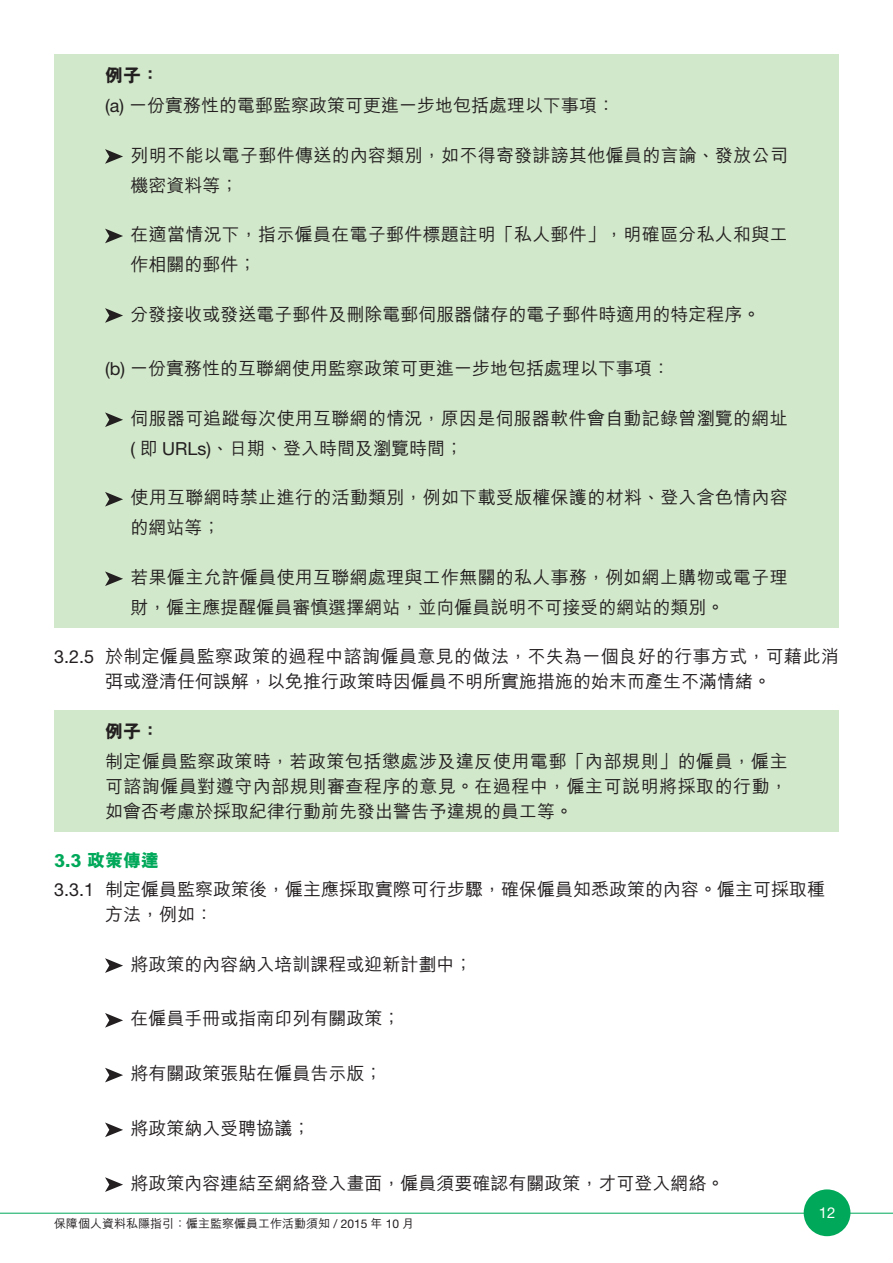
<style>
.page{position:relative;width:893px;height:1263px;background:#fff}
.page>*{position:absolute;margin:0;border:0;box-sizing:border-box;transform-origin:0 0}
.t1{font:500 18px/30px "M Hei HK";color:#231f20}
.t2{font:500 18px/24.8px "M Hei HK";letter-spacing:.02em;color:#231f20}
.t3{font:800 18px "M Hei HK";color:#00a859}
.t4{font:800 18px "M Hei HK";color:#231f20}
.t5{font:15px "Helvetica Neue";color:#fff}
.t6{font:500 12px "M Hei HK";color:#231f20}
.s1{font-family:"Helvetica Neue";font-weight:400}
</style>
<div class="page">
<hr style="left:0;top:1213px;width:893px;height:1px;background:#00a859">
<div style="left:804px;top:1189px;width:46px;height:47px;background:#00a859;border-radius:50%"></div>
<div style="left:54px;top:54px;width:785px;height:574px;background:#d2e8ca"></div>
<div style="left:54px;top:710px;width:785px;height:122px;background:#d2e8ca"></div>
<svg style="left:105px;top:149px;width:18px;height:15px"></svg>
<svg style="left:105px;top:229px;width:18px;height:14px"></svg>
<svg style="left:105px;top:308px;width:18px;height:15px"></svg>
<svg style="left:105px;top:412px;width:18px;height:15px"></svg>
<svg style="left:105px;top:492px;width:18px;height:15px"></svg>
<svg style="left:105px;top:571px;width:18px;height:15px"></svg>
<svg style="left:105px;top:958px;width:18px;height:15px"></svg>
<svg style="left:105px;top:1013px;width:18px;height:15px"></svg>
<svg style="left:105px;top:1068px;width:18px;height:14px"></svg>
<svg style="left:105px;top:1122px;width:18px;height:15px"></svg>
<svg style="left:105px;top:1177px;width:18px;height:15px"></svg>
<p class="t4" style="left:105px;top:66px;width:55px">例子：</p>
<p class="t1" style="left:105px;top:89px;width:511px"><span class="s1">(a)</span> 一份實務性的電郵監察政策可更進一步地包括處理以下事項：</p>
<p class="t1" style="left:131px;top:138px;width:659px">列明不能以電子郵件傳送的內容類別，如不得寄發誹謗其他僱員的言論、發放公司機密資料等；</p>
<p class="t1" style="left:131px;top:218px;width:659px">在適當情況下，指示僱員在電子郵件標題註明「私人郵件」，明確區分私人和與工作相關的郵件；</p>
<p class="t1" style="left:131px;top:297px;width:631px">分發接收或發送電子郵件及刪除電郵伺服器儲存的電子郵件時適用的特定程序。</p>
<p class="t1" style="left:105px;top:352px;width:567px"><span class="s1">(b)</span> 一份實務性的互聯網使用監察政策可更進一步地包括處理以下事項：</p>
<p class="t1" style="left:131px;top:402px;width:659px">伺服器可追蹤每次使用互聯網的情況，原因是伺服器軟件會自動記錄曾瀏覽的網址<span class="s1">(</span> 即 <span class="s1">URLs)</span>、日期、登入時間及瀏覽時間；</p>
<p class="t1" style="left:131px;top:481px;width:659px">使用互聯網時禁止進行的活動類別，例如下載受版權保護的材料、登入含色情內容的網站等；</p>
<p class="t1" style="left:131px;top:561px;width:659px">若果僱主允許僱員使用互聯網處理與工作無關的私人事務，例如網上購物或電子理財，僱主應提醒僱員審慎選擇網站，並向僱員說明不可接受的網站的類別。</p>
<p class="t2" style="left:105px;top:643px;width:735px;text-indent:-51px"><span class="s1">3.2.5</span> 於制定僱員監察政策的過程中諮詢僱員意見的做法，不失為一個良好的行事方式，可藉此消弭或澄清任何誤解，以免推行政策時因僱員不明所實施措施的始末而產生不滿情緒。</p>
<p class="t4" style="left:105px;top:723px;width:55px">例子：</p>
<p class="t1" style="left:105px;top:748px;width:684px;line-height:24.8px;text-align:justify">制定僱員監察政策時，若政策包括懲處涉及違反使用電郵「內部規則」的僱員，僱主可諮詢僱員對遵守內部規則審查程序的意見。在過程中，僱主可說明將採取的行動，如會否考慮於採取紀律行動前先發出警告予違規的員工等。</p>
<p class="t3" style="left:54px;top:852px;width:107px">3.3 政策傳達</p>
<p class="t1" style="left:105px;top:876px;width:721px;line-height:24.8px;text-indent:-51px"><span class="s1">3.3.1</span> 制定僱員監察政策後，僱主應採取實際可行步驟，確保僱員知悉政策的內容。僱主可採取種方法，例如：</p>
<p class="t1" style="left:131px;top:947px;width:343px">將政策的內容納入培訓課程或迎新計劃中；</p>
<p class="t1" style="left:131px;top:1002px;width:271px">在僱員手冊或指南印列有關政策；</p>
<p class="t1" style="left:131px;top:1057px;width:253px">將有關政策張貼在僱員告示版；</p>
<p class="t1" style="left:131px;top:1112px;width:181px">將政策納入受聘協議；</p>
<p class="t1" style="left:131px;top:1166px;width:595px">將政策內容連結至網絡登入畫面，僱員須要確認有關政策，才可登入網絡。</p>
<p class="t6" style="left:54px;top:1215px;width:362px">保障個人資料私隱指引：僱主監察僱員工作活動須知 <span class="s1">/ 2015</span> 年 <span class="s1">10</span> 月</p>
<p class="t5" style="left:819px;top:1204px;width:18px">12</p>
</div>
